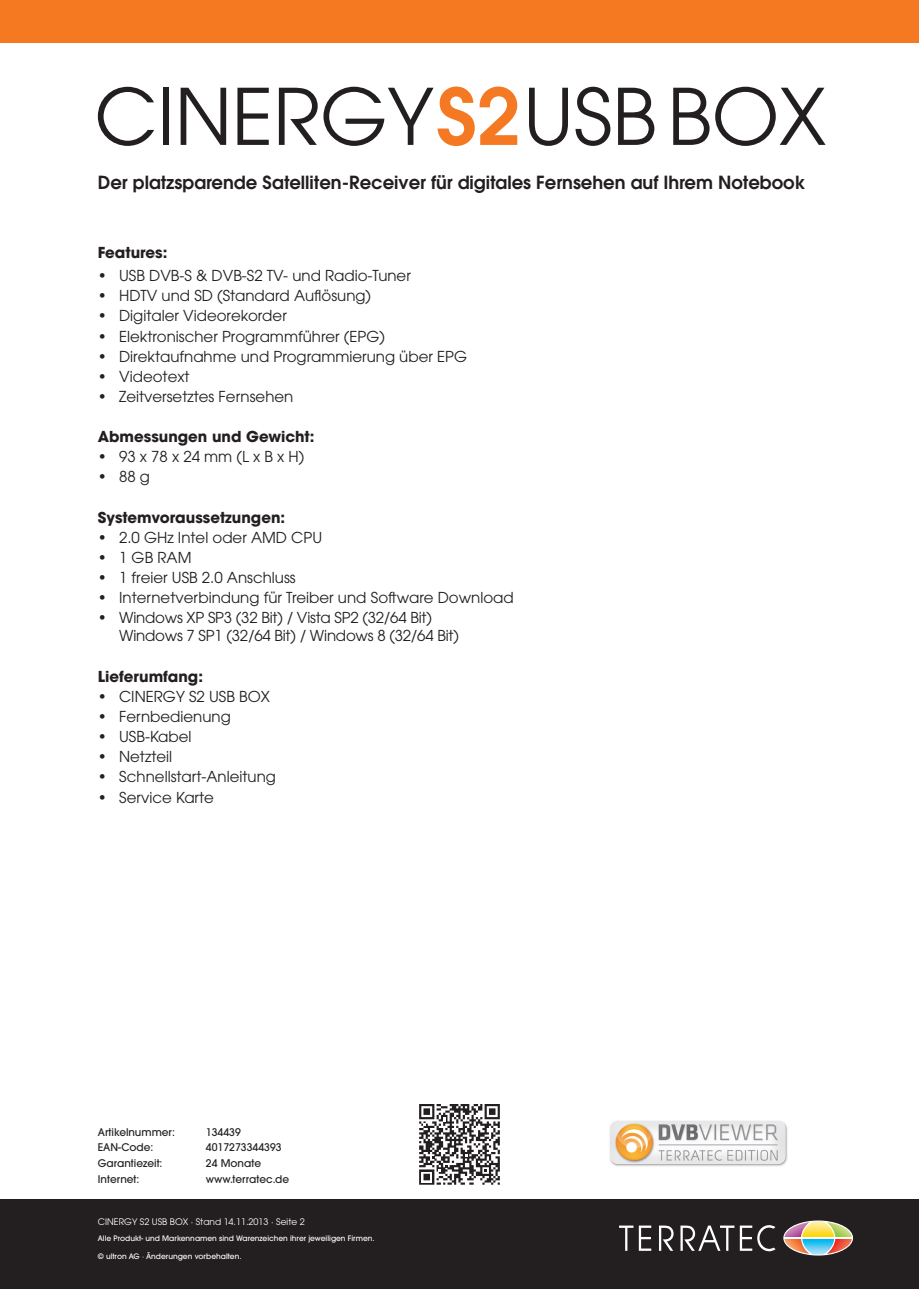
<style>
.page{position:relative;width:919px;height:1289px;background:#fff}
.page>*{position:absolute;margin:0;border:0;box-sizing:border-box;transform-origin:0 0}
.t1{font:600 18px "ITC Avant Garde Pro";color:#231f20}
.Texte_Aufzählung{font:15px/18px "ITC Avant Garde Pro";color:#231f20}
.Texte_Aufzählung-2{font:700 15px "ITC Avant Garde Pro";color:#231f20}
.Texte_Aufzählung-3{font:15px "ITC Avant Garde Pro";letter-spacing:.275em;color:#231f20}
.Texte_Aufzählung-4{font:500 10.5px "ITC Avant Garde Pro";color:#231f20}
.t2{font:9px "ITC Avant Garde Pro";color:#fff}
.t3{font:500 7.5px "ITC Avant Garde Pro";color:#fff}
</style>
<div class="page">
<div style="left:0;top:1199px;width:918px;height:89px;background:#231f20"></div>
<div style="left:0;top:0;width:918px;height:43px;background:#f47921"></div>
<svg style="left:619px;top:1225px;width:32px;height:25px"></svg>
<svg style="left:659px;top:1225px;width:14px;height:25px"></svg>
<svg style="left:680px;top:1225px;width:95px;height:26px"></svg>
<svg style="left:783px;top:1220px;width:70px;height:35px"></svg>
<svg style="left:419px;top:1184px;width:81px;height:1px"></svg>
<svg style="left:419px;top:1104px;width:81px;height:80px"></svg>
<svg style="left:98px;top:87px;width:56px;height:59px"></svg>
<div style="left:163px;top:88px;width:6px;height:57px;background:#231f20"></div>
<svg style="left:181px;top:88px;width:45px;height:57px"></svg>
<svg style="left:237px;top:88px;width:32px;height:57px"></svg>
<svg style="left:279px;top:88px;width:38px;height:57px"></svg>
<svg style="left:323px;top:87px;width:194px;height:59px"></svg>
<svg style="left:529px;top:88px;width:39px;height:58px"></svg>
<svg style="left:575px;top:87px;width:35px;height:59px"></svg>
<svg style="left:618px;top:88px;width:36px;height:57px"></svg>
<svg style="left:673px;top:88px;width:36px;height:57px"></svg>
<svg style="left:715px;top:87px;width:110px;height:59px"></svg>
<img style="left:609px;top:1120px;width:179px;height:47px">
<p class="t1" style="left:98px;top:170px;width:708px">Der platzsparende Satelliten-Receiver für digitales Fernsehen auf Ihrem Notebook</p>
<p class="Texte_Aufzählung-2" style="left:98px;top:242px;width:71px">Features:</p>
<p class="Texte_Aufzählung" style="left:98px;top:266px;width:314px">• USB DVB-S &amp; DVB-S2 TV- und Radio-Tuner</p>
<p class="Texte_Aufzählung" style="left:98px;top:286px;width:275px">• HDTV und SD (Standard Auflösung)</p>
<p class="Texte_Aufzählung" style="left:98px;top:307px;width:190px">• Digitaler Videorekorder</p>
<p class="Texte_Aufzählung" style="left:98px;top:327px;width:289px">• Elektronischer Programmführer (EPG)</p>
<p class="Texte_Aufzählung" style="left:98px;top:347px;width:371px">• Direktaufnahme und Programmierung über EPG</p>
<p class="Texte_Aufzählung" style="left:98px;top:367px;width:93px">• Videotext</p>
<p class="Texte_Aufzählung" style="left:98px;top:387px;width:197px">• Zeitversetztes Fernsehen</p>
<p class="Texte_Aufzählung-2" style="left:98px;top:426px;width:218px">Abmessungen und Gewicht:</p>
<p class="Texte_Aufzählung-3" style="left:98px;top:447px;width:208px">• 93x78x24mm(LxBxH)</p>
<p class="Texte_Aufzählung" style="left:98px;top:468px;width:54px">• 88 g</p>
<p class="Texte_Aufzählung-2" style="left:98px;top:507px;width:189px">Systemvoraussetzungen:</p>
<p class="Texte_Aufzählung" style="left:98px;top:528px;width:226px">• 2.0 GHz Intel oder AMD CPU</p>
<p class="Texte_Aufzählung" style="left:98px;top:548px;width:95px">• 1 GB RAM</p>
<p class="Texte_Aufzählung" style="left:98px;top:568px;width:199px">• 1 freier USB 2.0 Anschluss</p>
<p class="Texte_Aufzählung" style="left:98px;top:588px;width:417px">• Internetverbindung für Treiber und Software Download</p>
<p class="Texte_Aufzählung" style="left:119px;top:608px;width:341px;text-indent:-21px">• Windows XP SP3 (32 Bit) / Vista SP2 (32/64 Bit)<br>Windows 7 SP1 (32/64 Bit) / Windows 8 (32/64 Bit)</p>
<p class="Texte_Aufzählung-2" style="left:98px;top:666px;width:107px">Lieferumfang:</p>
<p class="Texte_Aufzählung" style="left:98px;top:687px;width:173px">• CINERGY S2 USB BOX</p>
<p class="Texte_Aufzählung" style="left:98px;top:707px;width:134px">• Fernbedienung</p>
<p class="Texte_Aufzählung" style="left:98px;top:727px;width:95px">• USB-Kabel</p>
<p class="Texte_Aufzählung" style="left:98px;top:747px;width:76px">• Netzteil</p>
<p class="Texte_Aufzählung" style="left:98px;top:767px;width:179px">• Schnellstart-Anleitung</p>
<p class="Texte_Aufzählung" style="left:98px;top:787px;width:118px">• Service Karte</p>
<p class="Texte_Aufzählung-4" style="left:98px;top:1125px;width:79px">Artikelnummer:</p>
<p class="Texte_Aufzählung-4" style="left:206px;top:1125px;width:36px">134439</p>
<p class="Texte_Aufzählung-4" style="left:98px;top:1140px;width:57px">EAN-Code:</p>
<p class="Texte_Aufzählung-4" style="left:206px;top:1140px;width:77px">4017273344393</p>
<p class="Texte_Aufzählung-4" style="left:98px;top:1156px;width:66px">Garantiezeit:</p>
<p class="Texte_Aufzählung-4" style="left:206px;top:1156px;width:57px">24 Monate</p>
<p class="Texte_Aufzählung-4" style="left:98px;top:1172px;width:43px">Internet:</p>
<p class="Texte_Aufzählung-4" style="left:206px;top:1172px;width:85px">www.terratec.de</p>
<p class="t2" style="left:98px;top:1216px;width:208px">CINERGY S2 USB BOX · Stand 14.11.2013 · Seite 2</p>
<p class="t3" style="left:98px;top:1233px;width:278px">Alle Produkt- und Markennamen sind Warenzeichen ihrer jeweiligen Firmen.</p>
<p class="t3" style="left:98px;top:1251px;width:145px">© ultron AG · Änderungen vorbehalten.</p>
</div>
